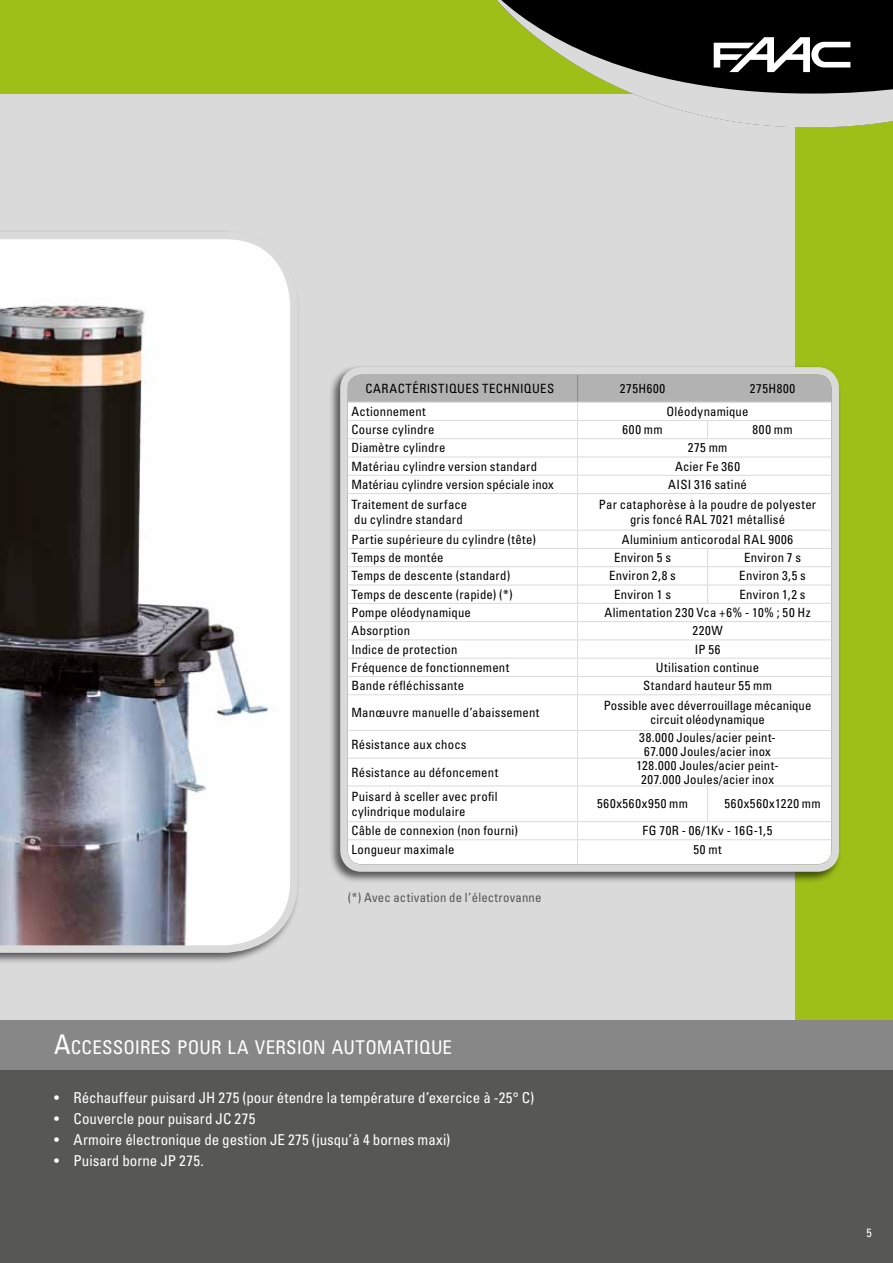
<style>
.page{position:relative;width:893px;height:1263px;background:#dadada}
.page>*{position:absolute;margin:0;border:0;box-sizing:border-box;transform-origin:0 0}
.t1{font:condensed 18.9px "Univers LT Std";letter-spacing:.01em;color:#fff}
.t2{font:condensed 15px "Univers LT Std";color:#fff}
.t3{font:condensed 12.75px/14.2px "Univers LT Std";letter-spacing:.015em;color:#000;text-align:center}
.t4{font:condensed 12.75px "Univers LT Std";letter-spacing:.04em;color:#000}
.t5{font:condensed 12.75px "Univers LT Std";letter-spacing:.015em;color:#575756}
.t6{font:condensed 12.75px "Univers LT Std";letter-spacing:.055em;color:#000}
.t7{font:condensed 12.75px "Univers LT Std";letter-spacing:.045em;color:#000}
.t8{font:condensed 12px "Univers LT Std";color:#fff}
.s1{font-size:27px}
.s2{font-style:inherit}
</style>
<div class="page">
<div style="left:0;top:0;width:893px;height:94px;background:#9dbf17"></div>
<div style="left:795px;top:0;width:98px;height:1263px;background:#9dbf17"></div>
<svg style="left:497px;top:0;width:396px;height:128px;fill:#000"></svg>
<svg style="left:714px;top:37px;width:136px;height:35px;background:#6f6f6f"></svg>
<div style="left:0;top:229px;width:300px;height:735px;background:#000;opacity:.6"></div>
<svg style="left:0;top:232px;width:298px;height:721px;background:#a9a7a8"></svg>
<div style="left:0;top:1020px;width:893px;height:243px;background:#575756"></div>
<div style="left:0;top:1020px;width:893px;height:50px;background:#878787"></div>
<div style="left:328px;top:364px;width:513px;height:519px;background:#000;opacity:.6"></div>
<div style="left:349px;top:494px;width:481px;height:369px;background:#fff"></div>
<svg style="left:349px;top:376px;width:481px;height:117px;background:#ececec"></svg>
<hr style="left:578px;top:475px;width:130px;height:1px;background:#dadada">
<hr style="left:708px;top:475px;width:123px;height:1px;background:#dadada">
<hr style="left:348px;top:493px;width:230px;height:1px;background:#dadada">
<hr style="left:577px;top:494px;width:1px;height:36px;background:#dadada">
<hr style="left:578px;top:493px;width:130px;height:1px;background:#dadada">
<hr style="left:708px;top:493px;width:123px;height:1px;background:#dadada">
<hr style="left:348px;top:530px;width:230px;height:1px;background:#dadada">
<hr style="left:578px;top:530px;width:130px;height:1px;background:#dadada">
<hr style="left:708px;top:530px;width:123px;height:1px;background:#dadada">
<hr style="left:348px;top:548px;width:230px;height:1px;background:#dadada">
<hr style="left:578px;top:548px;width:130px;height:1px;background:#dadada">
<hr style="left:708px;top:548px;width:123px;height:1px;background:#dadada">
<hr style="left:348px;top:566px;width:230px;height:1px;background:#dadada">
<hr style="left:578px;top:566px;width:130px;height:1px;background:#dadada">
<hr style="left:708px;top:566px;width:123px;height:1px;background:#dadada">
<hr style="left:348px;top:585px;width:230px;height:1px;background:#dadada">
<hr style="left:578px;top:585px;width:130px;height:1px;background:#dadada">
<svg style="left:707px;top:549px;width:1px;height:54px"></svg>
<hr style="left:708px;top:585px;width:123px;height:1px;background:#dadada">
<hr style="left:348px;top:603px;width:230px;height:1px;background:#dadada">
<hr style="left:578px;top:603px;width:130px;height:1px;background:#dadada">
<hr style="left:708px;top:603px;width:123px;height:1px;background:#dadada">
<hr style="left:348px;top:621px;width:230px;height:1px;background:#dadada">
<hr style="left:578px;top:621px;width:130px;height:1px;background:#dadada">
<hr style="left:708px;top:621px;width:123px;height:1px;background:#dadada">
<hr style="left:348px;top:639px;width:230px;height:1px;background:#dadada">
<hr style="left:578px;top:639px;width:130px;height:1px;background:#dadada">
<hr style="left:708px;top:639px;width:123px;height:1px;background:#dadada">
<hr style="left:348px;top:658px;width:230px;height:1px;background:#dadada">
<hr style="left:578px;top:658px;width:130px;height:1px;background:#dadada">
<hr style="left:708px;top:658px;width:123px;height:1px;background:#dadada">
<hr style="left:348px;top:676px;width:230px;height:1px;background:#dadada">
<svg style="left:577px;top:531px;width:1px;height:163px"></svg>
<hr style="left:578px;top:676px;width:130px;height:1px;background:#dadada">
<hr style="left:708px;top:676px;width:123px;height:1px;background:#dadada">
<hr style="left:348px;top:694px;width:230px;height:1px;background:#dadada">
<hr style="left:577px;top:695px;width:1px;height:35px;background:#dadada">
<hr style="left:578px;top:694px;width:130px;height:1px;background:#dadada">
<hr style="left:708px;top:694px;width:123px;height:1px;background:#dadada">
<hr style="left:348px;top:730px;width:230px;height:1px;background:#dadada">
<hr style="left:578px;top:730px;width:130px;height:1px;background:#dadada">
<hr style="left:708px;top:730px;width:123px;height:1px;background:#dadada">
<hr style="left:348px;top:758px;width:230px;height:1px;background:#dadada">
<svg style="left:577px;top:731px;width:1px;height:54px"></svg>
<hr style="left:578px;top:758px;width:130px;height:1px;background:#dadada">
<hr style="left:708px;top:758px;width:123px;height:1px;background:#dadada">
<hr style="left:348px;top:785px;width:230px;height:1px;background:#dadada">
<hr style="left:577px;top:786px;width:1px;height:35px;background:#dadada">
<hr style="left:578px;top:785px;width:130px;height:1px;background:#dadada">
<hr style="left:707px;top:786px;width:1px;height:35px;background:#dadada">
<hr style="left:708px;top:785px;width:123px;height:1px;background:#dadada">
<hr style="left:348px;top:821px;width:230px;height:1px;background:#dadada">
<hr style="left:578px;top:821px;width:130px;height:1px;background:#dadada">
<hr style="left:708px;top:821px;width:123px;height:1px;background:#dadada">
<hr style="left:348px;top:839px;width:230px;height:1px;background:#dadada">
<hr style="left:578px;top:839px;width:130px;height:1px;background:#dadada">
<hr style="left:708px;top:839px;width:123px;height:1px;background:#dadada">
<svg style="left:577px;top:822px;width:1px;height:41px"></svg>
<div style="left:340px;top:367px;width:499px;height:505px;border:8px solid #dadada;border-radius:18px"></div>
<p class="t4" style="left:366px;top:380px;width:190px">CARACTÉRISTIQUES TECHNIQUES</p>
<p class="t7" style="left:620px;top:380px;width:47px">275H600</p>
<p class="t7" style="left:750px;top:380px;width:47px">275H800</p>
<p class="t3" style="left:351px;top:404px;width:76px">Actionnement</p>
<p class="t3" style="left:667px;top:404px;width:83px">Oléodynamique</p>
<p class="t3" style="left:351px;top:422px;width:85px">Course cylindre</p>
<p class="t3" style="left:623px;top:422px;width:41px">600 mm</p>
<p class="t3" style="left:753px;top:422px;width:41px">800 mm</p>
<p class="t3" style="left:351px;top:441px;width:96px">Diamètre cylindre</p>
<p class="t3" style="left:688px;top:441px;width:41px">275 mm</p>
<p class="t3" style="left:351px;top:459px;width:187px">Matériau cylindre version standard</p>
<p class="t3" style="left:675px;top:459px;width:66px">Acier Fe 360</p>
<p class="t3" style="left:351px;top:477px;width:204px">Matériau cylindre version spéciale inox</p>
<p class="t3" style="left:668px;top:477px;width:80px">AISI 316 satiné</p>
<p class="t3" style="left:351px;top:497px;width:117px;text-align:left">Traitement de surface du cylindre standard</p>
<p class="t3" style="left:599px;top:497px;width:219px">Par cataphorèse à la poudre de polyester gris foncé RAL 7021 métallisé</p>
<p class="t3" style="left:351px;top:532px;width:186px">Partie supérieure du cylindre (tête)</p>
<p class="t3" style="left:622px;top:532px;width:173px">Aluminium anticorodal RAL 9006</p>
<p class="t3" style="left:351px;top:550px;width:94px">Temps de montée</p>
<p class="t3" style="left:614px;top:550px;width:58px">Environ 5 s</p>
<p class="t3" style="left:744px;top:550px;width:58px">Environ 7 s</p>
<p class="t3" style="left:351px;top:569px;width:160px">Temps de descente (standard)</p>
<p class="t3" style="left:609px;top:569px;width:68px">Environ 2,8 s</p>
<p class="t3" style="left:739px;top:569px;width:68px">Environ 3,5 s</p>
<p class="t3" style="left:351px;top:587px;width:163px">Temps de descente (rapide) (*)</p>
<p class="t3" style="left:614px;top:587px;width:58px">Environ 1 s</p>
<p class="t3" style="left:739px;top:587px;width:67px">Environ 1,2 s</p>
<p class="t3" style="left:351px;top:605px;width:121px">Pompe oléodynamique</p>
<p class="t3" style="left:604px;top:605px;width:208px">Alimentation 230 Vca +6% - 10% ; 50 Hz</p>
<p class="t3" style="left:351px;top:623px;width:60px">Absorption</p>
<p class="t3" style="left:692px;top:623px;width:32px">220W</p>
<p class="t3" style="left:351px;top:642px;width:108px">Indice de protection</p>
<p class="t3" style="left:695px;top:642px;width:27px">IP 56</p>
<p class="t3" style="left:351px;top:660px;width:159px">Fréquence de fonctionnement</p>
<p class="t3" style="left:656px;top:660px;width:105px">Utilisation continue</p>
<p class="t3" style="left:351px;top:678px;width:114px">Bande réfléchissante</p>
<p class="t3" style="left:643px;top:678px;width:130px">Standard hauteur 55 mm</p>
<p class="t3" style="left:351px;top:705px;width:190px">Manœuvre manuelle d’abaissement</p>
<p class="t3" style="left:604px;top:698px;width:209px">Possible avec déverrouillage mécanique circuit oléodynamique</p>
<p class="t3" style="left:351px;top:737px;width:117px">Résistance aux chocs</p>
<p class="t3" style="left:639px;top:730px;width:138px">38.000 Joules/acier peint-<br>67.000 Joules/acier inox</p>
<p class="t3" style="left:351px;top:765px;width:148px">Résistance au défoncement</p>
<p class="t3" style="left:636px;top:758px;width:144px">128.000 Joules/acier peint-<br>207.000 Joules/acier inox</p>
<p class="t3" style="left:351px;top:789px;width:148px;text-align:left">Puisard à sceller avec profil cylindrique modulaire</p>
<p class="t6" style="left:597px;top:796px;width:92px">560x560x950 mm</p>
<p class="t6" style="left:724px;top:796px;width:98px">560x560x1220 mm</p>
<p class="t3" style="left:351px;top:823px;width:168px">Câble de connexion (non fourni)</p>
<p class="t4" style="left:643px;top:823px;width:131px">FG 70R - 06/1Kv - 16G-1,5</p>
<p class="t3" style="left:351px;top:842px;width:104px">Longueur maximale</p>
<p class="t3" style="left:693px;top:842px;width:30px">50 mt</p>
<p class="t5" style="left:348px;top:890px;width:195px">(*) Avec activation de l’électrovanne</p>
<h1 class="t1" style="left:54px;top:1035px;width:399px"><span class="s1">A</span>CCESSOIRES POUR LA VERSION AUTOMATIQUE</h1>
<p class="t2" style="left:54px;top:1088px;width:482px"><span class="s2">•</span> Réchauffeur puisard JH 275 (pour étendre la température d’exercice à -25° C)</p>
<p class="t2" style="left:54px;top:1109px;width:203px"><span class="s2">•</span> Couvercle pour puisard JC 275</p>
<p class="t2" style="left:54px;top:1130px;width:398px"><span class="s2">•</span> Armoire électronique de gestion JE 275 (jusqu’à 4 bornes maxi)</p>
<p class="t2" style="left:54px;top:1151px;width:151px"><span class="s2">•</span> Puisard borne JP 275.</p>
<p class="t8" style="left:866px;top:1225px;width:7px">5</p>
</div>
